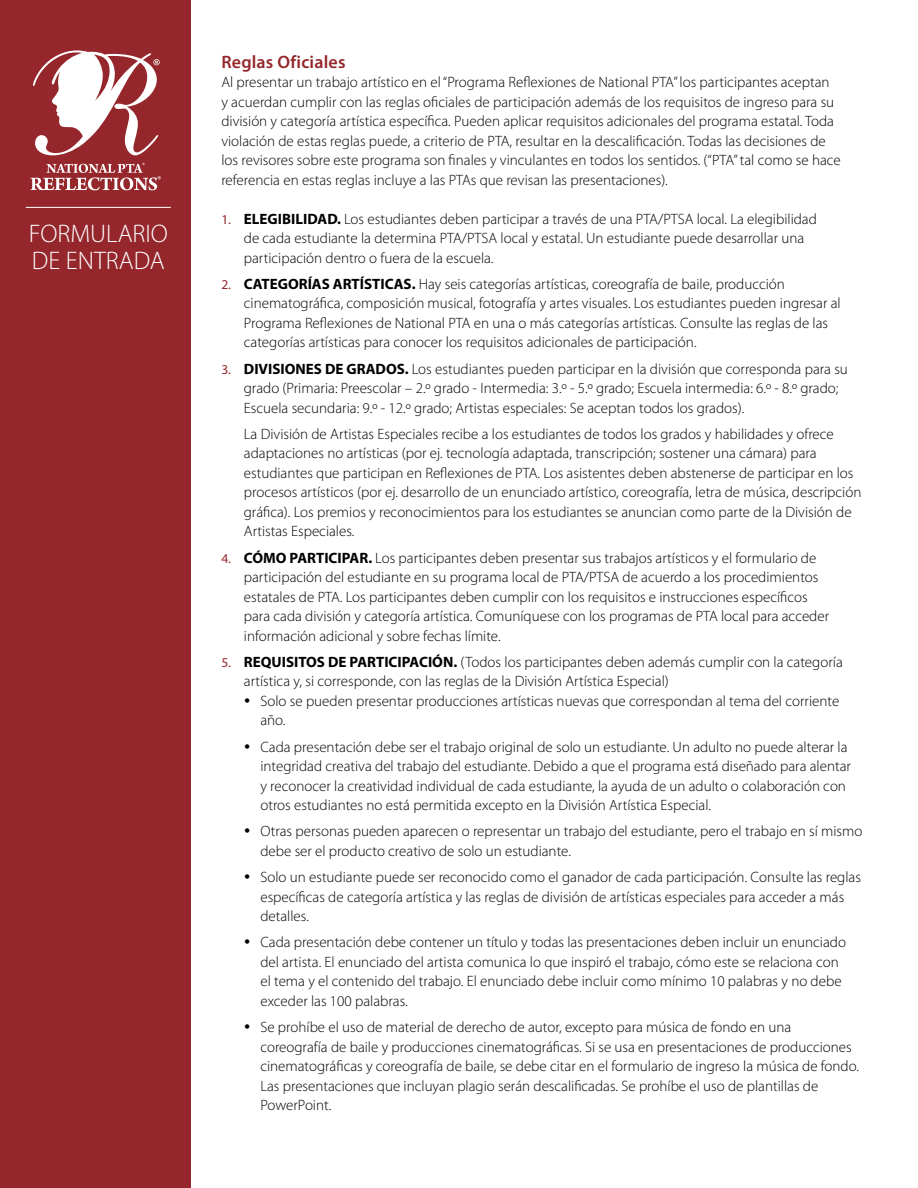
<style>
.page{position:relative;width:918px;height:1188px;background:#fff}
.page>*{position:absolute;margin:0;border:0;box-sizing:border-box;transform-origin:0 0}
.t1{font:300 25.5px/27px "Myriad Pro";color:#fff}
.t2{font:600 18px "Myriad Pro";letter-spacing:.01em;color:#95272c}
.t3{font:300 15px/19.5px "Myriad Pro";color:#000}
.s1{font-weight:400;font-size:13.5px;color:#95272c}
.s2{font-weight:700}
</style>
<div class="page">
<div style="left:0;top:0;width:190px;height:1188px;background:#95272c"></div>
<svg style="left:33px;top:50px;width:127px;height:105px"></svg>
<svg style="left:30px;top:163px;width:131px;height:27px"></svg>
<hr style="left:26px;top:207px;width:145px;height:1px;background:#fff">
<h1 class="t1" style="left:29px;top:220px;width:141px">FORMULARIO<br>DE ENTRADA</h1>
<p class="t2" style="left:221px;top:50px;width:126px">Reglas Oficiales</p>
<p class="t3" style="left:221px;top:72px;width:621px">Al presentar un trabajo artístico en el “Programa Reflexiones de National PTA” los participantes aceptan<br>y acuerdan cumplir con las reglas oficiales de participación además de los requisitos de ingreso para su división y categoría artística específica. Pueden aplicar requisitos adicionales del programa estatal. Toda violación de estas reglas puede, a criterio de PTA, resultar en la descalificación. Todas las decisiones de los revisores sobre este programa son finales y vinculantes en todos los sentidos. (“PTA” tal como se hace referencia en estas reglas incluye a las PTAs que revisan las presentaciones).</p>
<p class="t3" style="left:244px;top:209px;width:575px;text-indent:-22px"><span class="s1">1.</span> <span class="s2">ELEGIBILIDAD.</span> Los estudiantes deben participar a través de una PTA/PTSA local. La elegibilidad de cada estudiante la determina PTA/PTSA local y estatal. Un estudiante puede desarrollar una participación dentro o fuera de la escuela.</p>
<p class="t3" style="left:244px;top:274px;width:598px;text-indent:-22px"><span class="s1">2.</span> <span class="s2">CATEGORÍAS ARTÍSTICAS.</span> Hay seis categorías artísticas, coreografía de baile, producción cinematográfica, composición musical, fotografía y artes visuales. Los estudiantes pueden ingresar al Programa Reflexiones de National PTA en una o más categorías artísticas. Consulte las reglas de las categorías artísticas para conocer los requisitos adicionales de participación.</p>
<p class="t3" style="left:244px;top:359px;width:605px;text-indent:-22px"><span class="s1">3.</span> <span class="s2">DIVISIONES DE GRADOS.</span> Los estudiantes pueden participar en la división que corresponda para su grado (Primaria: Preescolar – 2.º grado - Intermedia: 3.º - 5.º grado; Escuela intermedia: 6.º - 8.º grado;<br>Escuela secundaria: 9.º - 12.º grado; Artistas especiales: Se aceptan todos los grados).</p>
<p class="t3" style="left:244px;top:424px;width:619px">La División de Artistas Especiales recibe a los estudiantes de todos los grados y habilidades y ofrece adaptaciones no artísticas (por ej. tecnología adaptada, transcripción; sostener una cámara) para estudiantes que participan en Reflexiones de PTA. Los asistentes deben abstenerse de participar en los procesos artísticos (por ej. desarrollo de un enunciado artístico, coreografía, letra de música, descripción gráfica). Los premios y reconocimientos para los estudiantes se anuncian como parte de la División de Artistas Especiales.</p>
<p class="t3" style="left:244px;top:548px;width:587px;text-indent:-22px"><span class="s1">4.</span> <span class="s2">CÓMO PARTICIPAR.</span> Los participantes deben presentar sus trabajos artísticos y el formulario de participación del estudiante en su programa local de PTA/PTSA de acuerdo a los procedimientos estatales de PTA. Los participantes deben cumplir con los requisitos e instrucciones específicos para cada división y categoría artística. Comuníquese con los programas de PTA local para acceder información adicional y sobre fechas límite.</p>
<p class="t3" style="left:244px;top:652px;width:600px;text-indent:-22px"><span class="s1">5.</span> <span class="s2">REQUISITOS DE PARTICIPACIÓN.</span> (Todos los participantes deben además cumplir con la categoría artística y, si corresponde, con las reglas de la División Artística Especial)</p>
<p class="t3" style="left:260px;top:691px;width:581px">Solo se pueden presentar producciones artísticas nuevas que correspondan al tema del corriente año.</p>
<p class="t3" style="left:260px;top:737px;width:592px">Cada presentación debe ser el trabajo original de solo un estudiante. Un adulto no puede alterar la integridad creativa del trabajo del estudiante. Debido a que el programa está diseñado para alentar y reconocer la creatividad individual de cada estudiante, la ayuda de un adulto o colaboración con otros estudiantes no está permitida excepto en la División Artística Especial.</p>
<p class="t3" style="left:260px;top:821px;width:604px">Otras personas pueden aparecen o representar un trabajo del estudiante, pero el trabajo en sí mismo debe ser el producto creativo de solo un estudiante.</p>
<p class="t3" style="left:260px;top:867px;width:602px">Solo un estudiante puede ser reconocido como el ganador de cada participación. Consulte las reglas específicas de categoría artística y las reglas de división de artísticas especiales para acceder a más detalles.</p>
<p class="t3" style="left:260px;top:932px;width:587px">Cada presentación debe contener un título y todas las presentaciones deben incluir un enunciado del artista. El enunciado del artista comunica lo que inspiró el trabajo, cómo este se relaciona con el tema y el contenido del trabajo. El enunciado debe incluir como mínimo 10 palabras y no debe exceder las 100 palabras.</p>
<p class="t3" style="left:260px;top:1017px;width:600px">Se prohíbe el uso de material de derecho de autor, excepto para música de fondo en una coreografía de baile y producciones cinematográficas. Si se usa en presentaciones de producciones cinematográficas y coreografía de baile, se debe citar en el formulario de ingreso la música de fondo.<br>Las presentaciones que incluyan plagio serán descalificadas. Se prohíbe el uso de plantillas de PowerPoint.</p>
</div>
